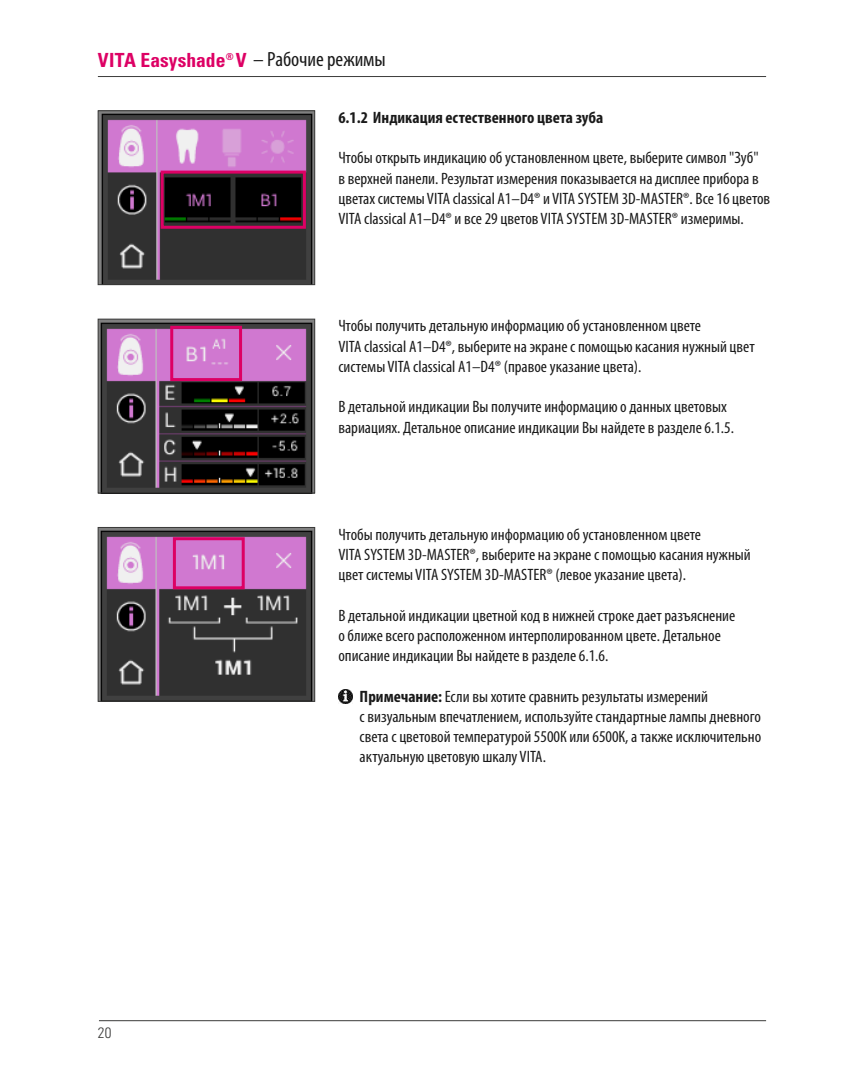
<style>
.page{position:relative;width:864px;height:1080px;background:#fff}
.page>*{position:absolute;margin:0;border:0;box-sizing:border-box;transform-origin:0 0}
.t1{font:700 condensed 19.5px "Univers LT";color:#dd0064}
.t2{font:condensed 16.5px/20.2px "Myriad Pro";color:#1a1a1a}
.t3{font:700 condensed 16.5px "Myriad Pro";color:#1a1a1a}
.t4{font:300 condensed 15px "Univers LT";color:#3b3b3a}
.s1{font-family:"Myriad Pro";font-weight:400;font-size:20.7px;color:#1a1a1a}
.s2{font-weight:700}
</style>
<div class="page">
<hr style="left:98px;top:76px;width:667px;height:1px;background:#3b3b3a">
<hr style="left:99px;top:1020px;width:666px;height:1px;background:#3b3b3a">
<img style="left:100px;top:113px;width:213px;height:170px">
<div style="left:98px;top:111px;width:217px;height:174px;border:1px solid #3b3b3a"></div>
<div style="left:161px;top:171px;width:145px;height:58px;border:3px solid #dd0064"></div>
<img style="left:100px;top:321px;width:213px;height:170px">
<div style="left:98px;top:319px;width:217px;height:174px;border:1px solid #3b3b3a"></div>
<div style="left:170px;top:326px;width:72px;height:55px;border:3px solid #dd0064"></div>
<img style="left:100px;top:529px;width:213px;height:171px">
<div style="left:98px;top:527px;width:217px;height:175px;border:1px solid #3b3b3a"></div>
<div style="left:173px;top:537px;width:71px;height:52px;border:3px solid #dd0064"></div>
<img style="left:339px;top:690px;width:14px;height:14px">
<p class="t1" style="left:98px;top:48px;width:289px">VITA Easyshade<sup>®</sup> V <span class="s1">– Рабочие режимы</span></p>
<p class="t3" style="left:338px;top:107px;width:266px">6.1.2 Индикация естественного цвета зуба</p>
<p class="t2" style="left:338px;top:148px;width:433px">Чтобы открыть индикацию об установленном цвете, выберите символ "Зуб"<br>в верхней панели. Результат измерения показывается на дисплее прибора в цветах системы VITA classical A1–D4® и VITA SYSTEM 3D-MASTER®. Все 16 цветов VITA classical А1–D4® и все 29 цветов VITA SYSTEM 3D-MASTER® измеримы.</p>
<p class="t2" style="left:338px;top:315px;width:417px">Чтобы получить детальную информацию об установленном цвете<br>VITA classical A1–D4®, выберите на экране с помощью касания нужный цвет системы VITA classical A1–D4® (правое указание цвета).</p>
<p class="t2" style="left:338px;top:396px;width:397px">В детальной индикации Вы получите информацию о данных цветовых вариациях. Детальное описание индикации Вы найдете в разделе 6.1.5.</p>
<p class="t4" style="left:98px;top:1024px;width:15px">20</p>
<p class="t2" style="left:338px;top:524px;width:414px">Чтобы получить детальную информацию об установленном цвете<br>VITA SYSTEM 3D-MASTER®, выберите на экране с помощью касания нужный цвет системы VITA SYSTEM 3D-MASTER® (левое указание цвета).</p>
<p class="t2" style="left:338px;top:605px;width:398px">В детальной индикации цветной код в нижней строке дает разъяснение о ближе всего расположенном интерполированном цвете. Детальное описание индикации Вы найдете в разделе 6.1.6.</p>
<p class="t2" style="left:359px;top:686px;width:403px"><span class="s2">Примечание:</span> Если вы хотите сравнить результаты измерений<br>с визуальным впечатлением, используйте стандартные лампы дневного света с цветовой температурой 5500К или 6500К, а также исключительно актуальную цветовую шкалу VITA.</p>
</div>
